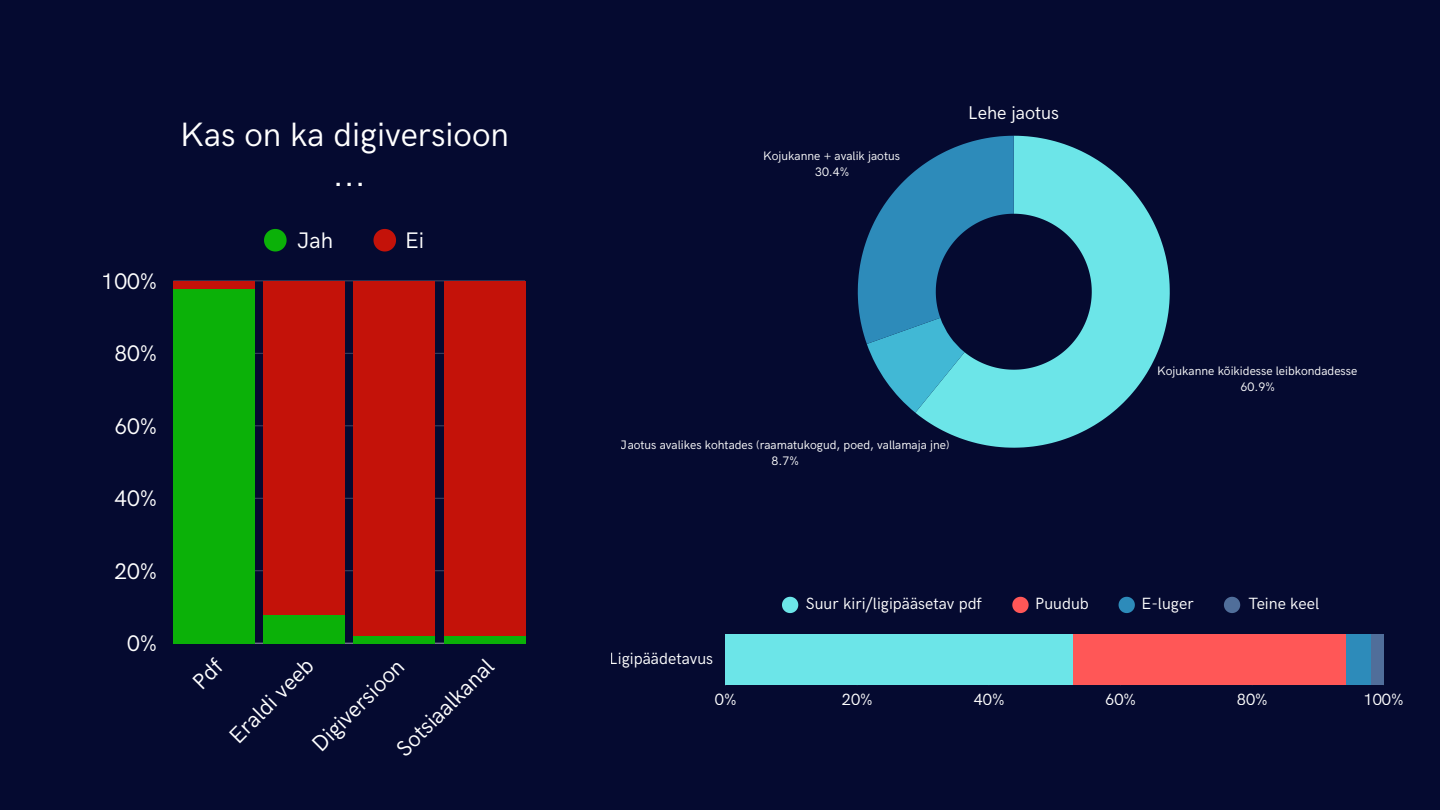
<style>
.page{position:relative;width:1440px;height:810px;background:#050a30}
.page>*{position:absolute;margin:0;border:0;box-sizing:border-box;transform-origin:0 0}
.t1{font:33.9px/40.2px "HK Grotesk";color:#fff;text-align:center}
.t2{font:22.6px "HK Grotesk";color:#fff}
.t3{font:18.5px "HK Grotesk";color:#fff}
.t4{font:16.3px "HK Grotesk";color:#fff}
.t5{font:12.3px/16.1px "HK Grotesk";color:#fff;text-align:center}
</style>
<div class="page">
<svg style="left:264px;top:229px;width:23px;height:23px"></svg>
<svg style="left:373px;top:229px;width:23px;height:23px"></svg>
<hr style="left:173px;top:643px;width:352px;height:1px;background:#fff;opacity:.6">
<hr style="left:173px;top:570px;width:352px;height:1px;background:#fff;opacity:.25">
<hr style="left:173px;top:498px;width:352px;height:1px;background:#fff;opacity:.25">
<hr style="left:173px;top:425px;width:352px;height:1px;background:#fff;opacity:.25">
<hr style="left:173px;top:353px;width:352px;height:1px;background:#fff;opacity:.25">
<hr style="left:173px;top:281px;width:352px;height:1px;background:#fff;opacity:.25">
<div style="left:173px;top:288px;width:82px;height:355px;background:#0bb108"></div>
<div style="left:173px;top:281px;width:82px;height:7px;background:#c41209"></div>
<div style="left:264px;top:614px;width:81px;height:29px;background:#0bb108"></div>
<div style="left:264px;top:281px;width:81px;height:333px;background:#c41209"></div>
<div style="left:354px;top:636px;width:81px;height:7px;background:#0bb108"></div>
<div style="left:354px;top:281px;width:81px;height:355px;background:#c41209"></div>
<div style="left:444px;top:636px;width:81px;height:7px;background:#0bb108"></div>
<div style="left:444px;top:281px;width:81px;height:355px;background:#c41209"></div>
<svg style="left:916px;top:136px;width:254px;height:312px;fill:#6ce5e8"></svg>
<svg style="left:858px;top:136px;width:156px;height:277px"></svg>
<svg style="left:782px;top:597px;width:16px;height:16px"></svg>
<svg style="left:1012px;top:597px;width:17px;height:16px"></svg>
<svg style="left:1119px;top:597px;width:16px;height:16px"></svg>
<svg style="left:1224px;top:597px;width:16px;height:16px"></svg>
<div style="left:725px;top:634px;width:348px;height:51px;background:#6ce5e8"></div>
<div style="left:1073px;top:634px;width:274px;height:51px;background:#ff5757"></div>
<div style="left:1347px;top:634px;width:25px;height:51px;background:#2d8bba"></div>
<div style="left:1372px;top:634px;width:12px;height:51px;background:#506e9a"></div>
<h2 class="t2" style="left:102px;top:268px;width:57px">100%</h2>
<h2 class="t2" style="left:114px;top:341px;width:44px">80%</h2>
<h2 class="t2" style="left:114px;top:413px;width:44px">60%</h2>
<h2 class="t2" style="left:114px;top:486px;width:44px">40%</h2>
<h2 class="t2" style="left:114px;top:558px;width:44px">20%</h2>
<h2 class="t2" style="left:127px;top:631px;width:32px">0%</h2>
<h1 class="t1" style="left:180px;top:116px;width:330px">Kas on ka digiversioon ...</h1>
<h2 class="t2" style="left:297px;top:228px;width:37px">Jah</h2>
<h2 class="t2" style="left:405px;top:228px;width:21px">Ei</h2>
<h2 class="t2" style="left:391px;top:743px;width:129px;rotate:-45deg">Sotsiaalkanal</h2>
<h2 class="t2" style="left:224px;top:730px;width:110px;rotate:-45deg">Eraldi veeb</h2>
<h2 class="t2" style="left:307px;top:738px;width:122px;rotate:-45deg">Digiversioon</h2>
<p class="t5" style="left:763px;top:148px;width:138px">Kojukanne + avalik jaotus<br>30.4%</p>
<h3 class="t3" style="left:968px;top:102px;width:92px">Lehe jaotus</h3>
<p class="t5" style="left:621px;top:437px;width:330px">Jaotus avalikes kohtades (raamatukogud, poed, vallamaja jne)<br>8.7%</p>
<p class="t5" style="left:1157px;top:363px;width:202px">Kojukanne kõikidesse leibkondadesse<br>60.9%</p>
<h3 class="t4" style="left:610px;top:649px;width:105px">Ligipäädetavus</h3>
<h3 class="t4" style="left:806px;top:595px;width:178px">Suur kiri/ligipääsetav pdf</h3>
<h3 class="t4" style="left:1035px;top:595px;width:55px">Puudub</h3>
<h3 class="t4" style="left:1141px;top:595px;width:54px">E-luger</h3>
<h3 class="t4" style="left:1248px;top:595px;width:72px">Teine keel</h3>
<h3 class="t4" style="left:715px;top:690px;width:23px">0%</h3>
<h3 class="t4" style="left:842px;top:690px;width:32px">20%</h3>
<h3 class="t4" style="left:974px;top:690px;width:32px">40%</h3>
<h3 class="t4" style="left:1105px;top:690px;width:32px">60%</h3>
<h3 class="t4" style="left:1237px;top:690px;width:32px">80%</h3>
<h3 class="t4" style="left:1364px;top:690px;width:42px">100%</h3>
</div>
